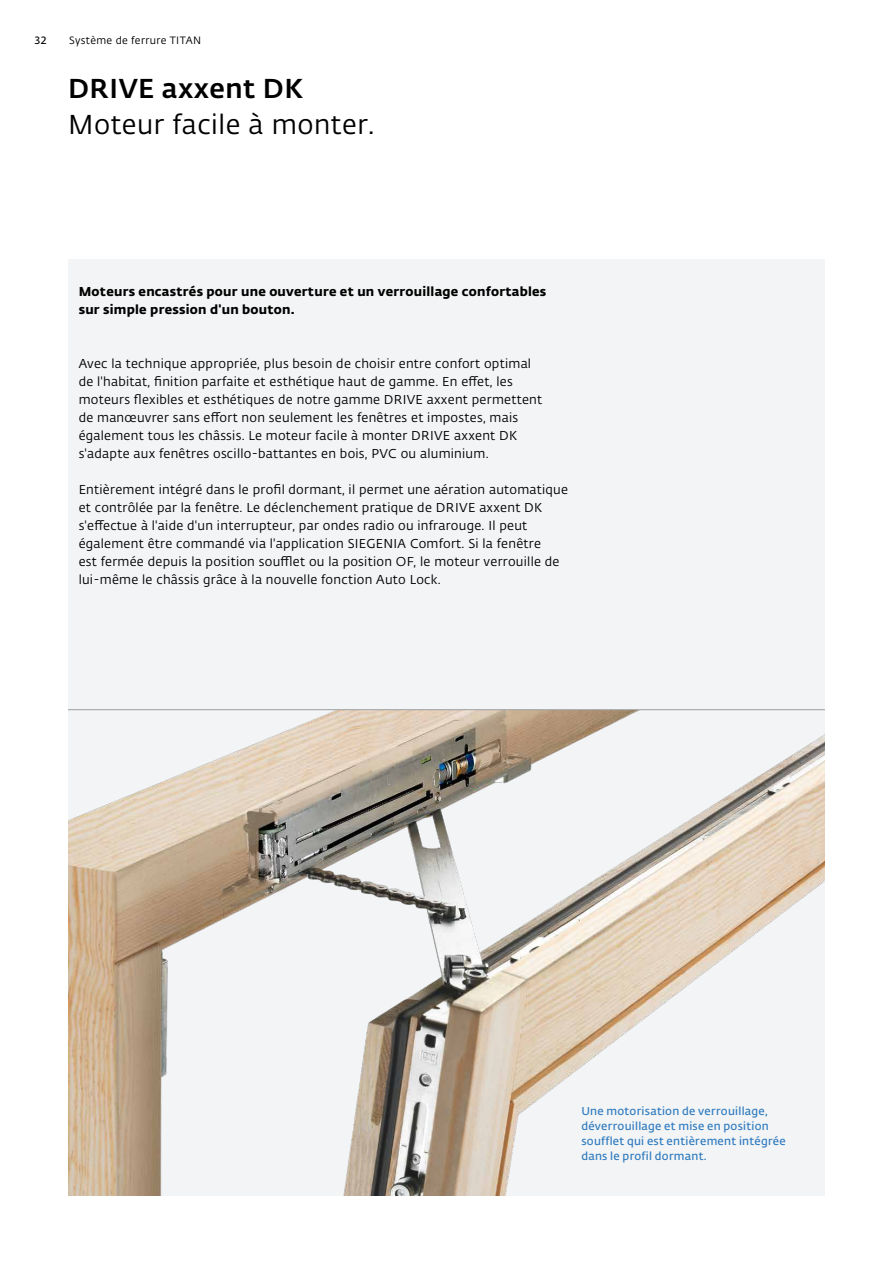
<style>
.page{position:relative;width:893px;height:1263px;background:#fff}
.page>*{position:absolute;margin:0;border:0;box-sizing:border-box;transform-origin:0 0}
.t1{font:27px "Fedra Sans Alt Pro";letter-spacing:.02em;color:#000}
.t2{font:500 27px "Fedra Sans Alt Pro";letter-spacing:.02em;color:#000}
.t3{font:12.75px/18px "Fedra Sans Alt Pro";letter-spacing:.02em;color:#000}
.t4{font:700 12.75px/18px "Fedra Sans Alt Pro";letter-spacing:.02em;color:#000}
.t5{font:600 11.25px/15px "Fedra Sans Alt Pro";letter-spacing:.025em;color:#2e7abf}
.t6{font:10.5px "Fedra Sans Alt Pro";letter-spacing:.03em;color:#000}
.t7{font:600 10.5px "Fedra Sans Alt Pro";color:#000}
</style>
<div class="page">
<div style="left:68px;top:260px;width:757px;height:936px;background:#f2f4f5"></div>
<img style="left:68px;top:710px;width:757px;height:486px">
<hr style="left:68px;top:709px;width:757px;height:1px;background:#9c9d9d">
<p class="t7" style="left:34px;top:32px;width:14px">32</p>
<p class="t6" style="left:69px;top:33px;width:133px">Système de ferrure TITAN</p>
<h1 class="t2" style="left:68px;top:68px;width:236px">DRIVE axxent DK</h1>
<h1 class="t1" style="left:68px;top:105px;width:308px">Moteur facile à monter.</h1>
<p class="t4" style="left:79px;top:281px;width:469px">Moteurs encastrés pour une ouverture et un verrouillage confortables sur simple pression d'un bouton.</p>
<p class="t3" style="left:79px;top:354px;width:465px">Avec la technique appropriée, plus besoin de choisir entre confort optimal de l'habitat, finition parfaite et esthétique haut de gamme. En effet, les moteurs flexibles et esthétiques de notre gamme DRIVE axxent permettent de manœuvrer sans effort non seulement les fenêtres et impostes, mais également tous les châssis. Le moteur facile à monter DRIVE axxent DK s'adapte aux fenêtres oscillo-battantes en bois, PVC ou aluminium.</p>
<p class="t3" style="left:79px;top:480px;width:491px">Entièrement intégré dans le profil dormant, il permet une aération automatique et contrôlée par la fenêtre. Le déclenchement pratique de DRIVE axxent DK s'effectue à l'aide d'un interrupteur, par ondes radio ou infrarouge. Il peut également être commandé via l'application SIEGENIA Comfort. Si la fenêtre<br>est fermée depuis la position soufflet ou la position OF, le moteur verrouille de lui-même le châssis grâce à la nouvelle fonction Auto Lock.</p>
<p class="t5" style="left:581px;top:1103px;width:206px">Une motorisation de verrouillage, déverrouillage et mise en position soufflet qui est entièrement intégrée dans le profil dormant.</p>
</div>
